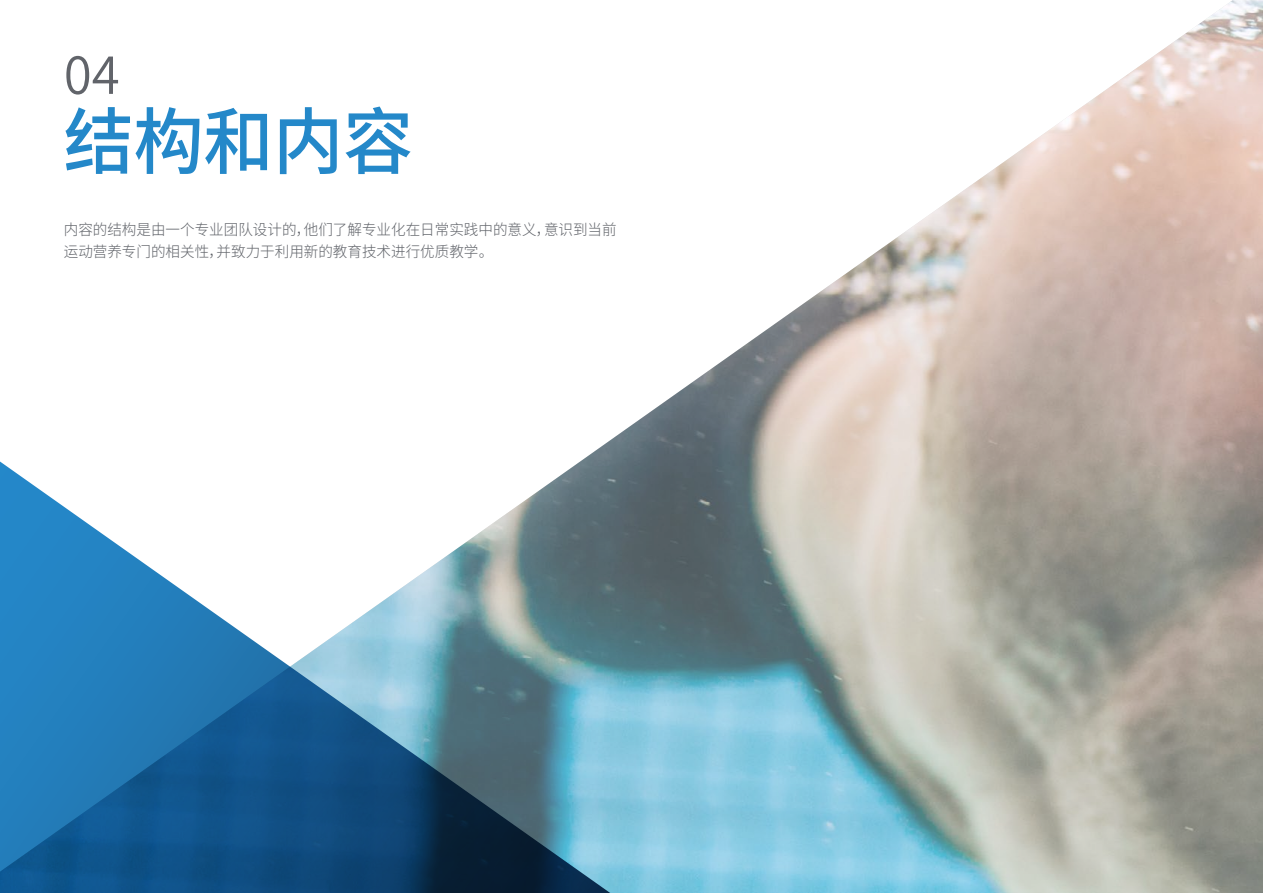
<style>
.page{position:relative;width:1263px;height:893px;background:#fff}
.page>*{position:absolute;margin:0;border:0;box-sizing:border-box;transform-origin:0 0}
.t1{font:500 72px "Source Han Sans CN";color:#2488c9}
.t2{font:52.5px "Source Han Sans CN";color:#61646a}
.t3{font:300 15px/22.5px "Source Han Sans CN";color:#61646a}
</style>
<div class="page">
<img style="left:602px;top:0;width:661px;height:893px">
<svg style="left:0;top:446px;width:640px;height:447px"></svg>
<h2 class="t2" style="left:64px;top:45px;width:57px">04</h2>
<h1 class="t1" style="left:64px;top:101px;width:351px">结构和内容</h1>
<p class="t3" style="left:64px;top:218px;width:554px">内容的结构是由一个专业团队设计的，他们了解专业化在日常实践中的意义，意识到当前运动营养专门的相关性，并致力于利用新的教育技术进行优质教学。</p>
</div>
